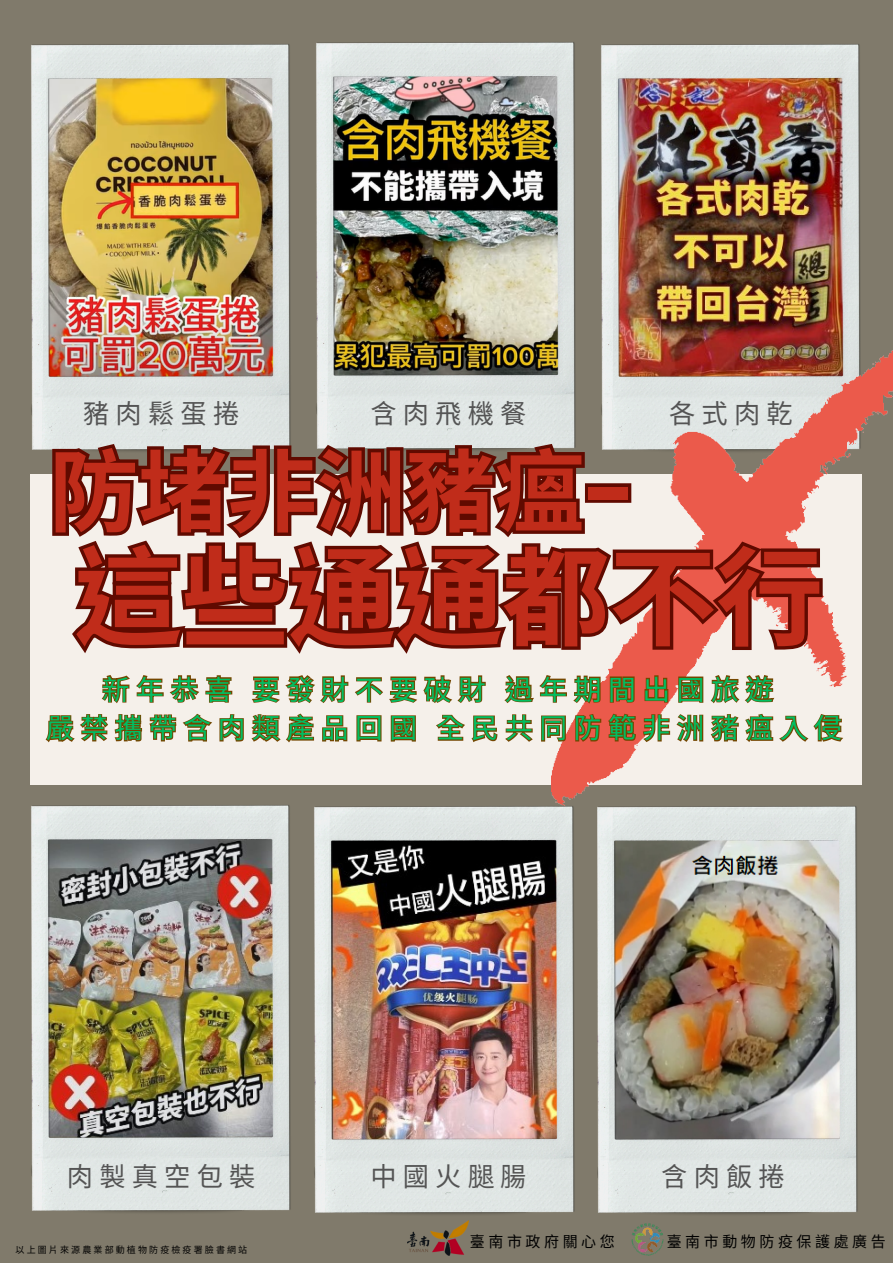
<style>
.page{position:relative;width:893px;height:1263px;background:#807a6b}
.page>*{position:absolute;margin:0;border:0;box-sizing:border-box;transform-origin:0 0}
.t1{font:700 108px "Noto Sans CJ Ksc";color:#c02c1a}
.t2{font:700 90px "Noto Sans CJ Ksc";color:#c02c1a}
.t3{font:27.75px/38.8px "Noto Sans TC";letter-spacing:.235em;color:#00bf63;text-align:center}
.t4{font:26.25px "Noto Sans CJ Ksc";letter-spacing:.235em;color:#545454}
.t5{font:15px "Noto Sans CJ Ksc";letter-spacing:.235em;color:#000}
.t6{font:9px "Noto Sans CJ Ksc";letter-spacing:.235em;color:#000}
.s1{font-family:"Poppins"}
</style>
<div class="page">
<img style="left:31px;top:44px;width:260px;height:406px">
<img style="left:316px;top:42px;width:259px;height:398px">
<img style="left:601px;top:44px;width:259px;height:268px">
<img style="left:31px;top:805px;width:260px;height:408px">
<img style="left:314px;top:806px;width:261px;height:409px">
<img style="left:597px;top:806px;width:261px;height:409px">
<div style="left:30px;top:474px;width:831px;height:310px;background:#f5f0ea"></div>
<img style="left:631px;top:1223px;width:33px;height:33px">
<img style="left:407px;top:1221px;width:61px;height:34px">
<img style="left:552px;top:312px;width:341px;height:493px">
<svg style="left:49px;top:440px;width:539px;height:96px"></svg>
<div style="left:585px;top:483px;width:46px;height:20px;border:7px solid #600a00"></div>
<svg style="left:68px;top:518px;width:758px;height:143px"></svg>
<svg style="left:100px;top:511px;width:676px;height:194px"></svg>
<svg style="left:45px;top:712px;width:801px;height:32px"></svg>
<h1 class="t4" style="left:83px;top:392px;width:158px">豬肉鬆蛋捲</h1>
<p class="t4" style="left:370px;top:392px;width:156px">含肉飛機餐</p>
<p class="t4" style="left:669px;top:392px;width:125px">各式肉乾</p>
<p class="t2" style="left:49px;top:420px;width:588px">防堵非洲豬瘟<span class="s1">-</span></p>
<p class="t1" style="left:74px;top:512px;width:744px">這些通通都不行</p>
<h2 class="t3" style="left:46px;top:668px;width:797px">新年恭喜 要發財不要破財 過年期間出國旅遊<br>嚴禁攜帶含肉類產品回國 全民共同防範非洲豬瘟入侵</h2>
<h2 class="t4" style="left:67px;top:1155px;width:190px">肉製真空包裝</h2>
<h2 class="t6" style="left:16px;top:1242px;width:233px">以上圖片來源農業部動植物防疫檢疫署臉書網站</h2>
<p class="t4" style="left:370px;top:1155px;width:155px">中國火腿腸</p>
<h2 class="t4" style="left:661px;top:1155px;width:125px">含肉飯捲</h2>
<p class="t5" style="left:470px;top:1229px;width:145px">臺南市政府關心您</p>
<p class="t5" style="left:667px;top:1229px;width:221px">臺南市動物防疫保護處廣告</p>
</div>
